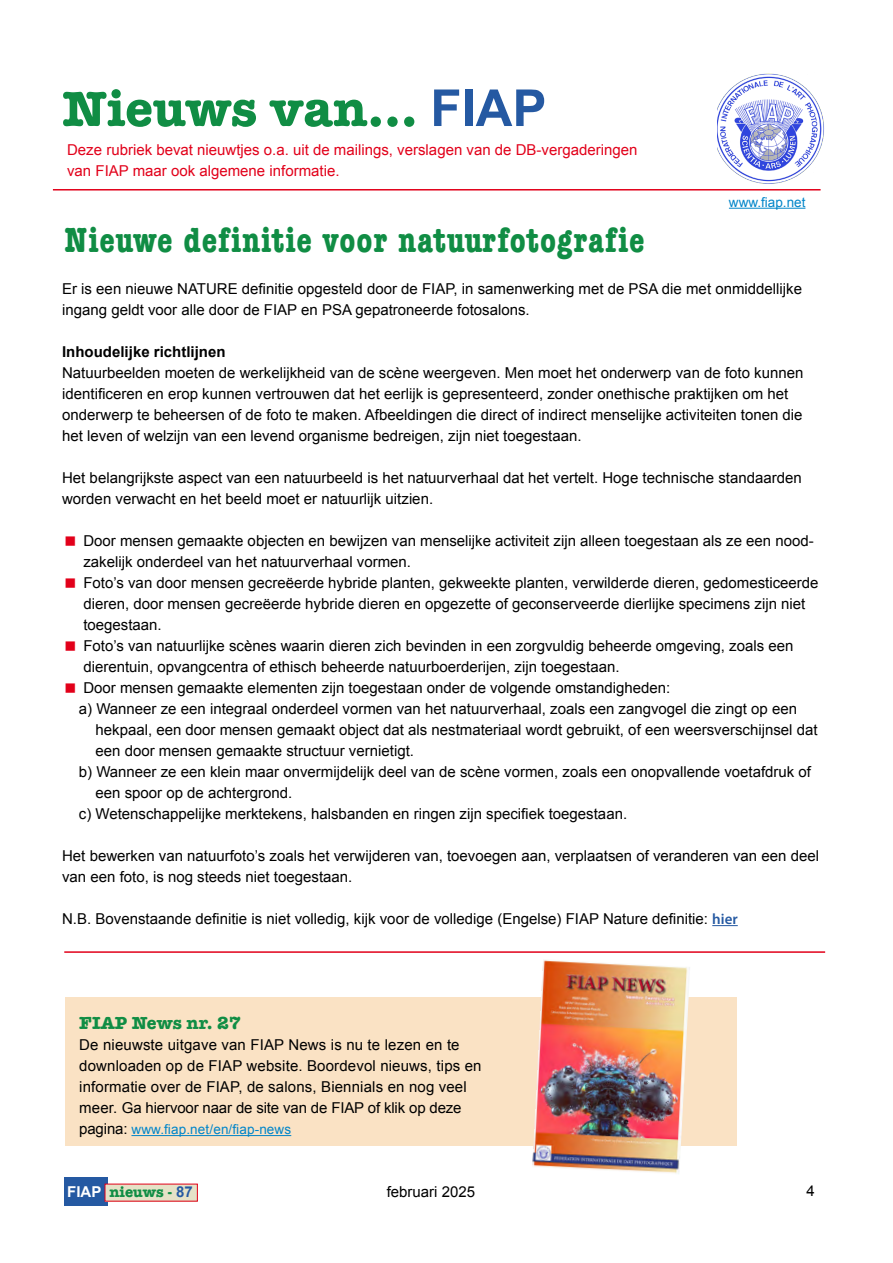
<style>
.page{position:relative;width:893px;height:1263px;background:#fff}
.page>*{position:absolute;margin:0;border:0;box-sizing:border-box;transform-origin:0 0}
.t1{font:700 51px "American Typewriter";color:#108d44}
.t2{font:700 condensed 36px "American Typewriter";letter-spacing:.025em;color:#108d44}
.t3{font:700 18px "American Typewriter";color:#108d44}
.t4{font:15px/21px "Arial";color:#000}
.t5{font:15px/21px "Arial";color:#e2001a}
.t6{font:700 15px "Arial";color:#000}
.t7{font:700 15px "American Typewriter";color:#108d44}
.t8{font:13.5px "Arial";letter-spacing:.01em;color:#0085c9}
.s1{font-family:"Arial";color:#2559a2}
.s2{font-family:"Myriad Pro";font-weight:600;color:#2559a2}
.s3{font-size:15px;color:#000}
.s4{font-family:"Arial";color:#fff}
</style>
<div class="page">
<div style="left:64px;top:1177px;width:44px;height:29px;background:#2559a2"></div>
<div style="left:105px;top:1184px;width:92px;height:17px;background:#e5e2c7"></div>
<hr style="left:53px;top:189px;width:768px;height:2px;background:#e2001a">
<hr style="left:729px;top:208px;width:76px;height:1px;background:#0085c9">
<img style="left:717px;top:73px;width:107px;height:111px">
<div style="left:65px;top:997px;width:672px;height:149px;background:#fae2c4"></div>
<hr style="left:131px;top:1135px;width:160px;height:1px;background:#0085c9">
<img style="left:532px;top:960px;width:158px;height:214px">
<hr style="left:64px;top:951px;width:761px;height:2px;background:#e2001a">
<svg style="left:712px;top:925px;width:26px;height:1px"></svg>
<h1 class="t1" style="left:62px;top:65px;width:486px">Nieuws van... <span class="s1">FIAP</span></h1>
<p class="t5" style="left:67px;top:139px;width:572px">Deze rubriek bevat nieuwtjes o.a. uit de mailings, verslagen van de DB-vergaderingen van FIAP maar ook algemene informatie.</p>
<h2 class="t2" style="left:64px;top:211px;width:582px">Nieuwe definitie voor natuurfotografie</h2>
<p class="t8" style="left:729px;top:193px;width:78px">www.fiap.net</p>
<p class="t4" style="left:62px;top:278px;width:741px">Er is een nieuwe NATURE definitie opgesteld door de FIAP, in samenwerking met de PSA die met onmiddellijke ingang geldt voor alle door de FIAP en PSA gepatroneerde fotosalons.</p>
<p class="t6" style="left:62px;top:342px;width:165px">Inhoudelijke richtlijnen</p>
<p class="t4" style="left:62px;top:362px;width:743px">Natuurbeelden moeten de werkelijkheid van de scène weergeven. Men moet het onderwerp van de foto kunnen identificeren en erop kunnen vertrouwen dat het eerlijk is gepresenteerd, zonder onethische praktijken om het onderwerp te beheersen of de foto te maken. Afbeeldingen die direct of indirect menselijke activiteiten tonen die het leven of welzijn van een levend organisme bedreigen, zijn niet toegestaan.</p>
<p class="t4" style="left:62px;top:467px;width:741px">Het belangrijkste aspect van een natuurbeeld is het natuurverhaal dat het vertelt. Hoge technische standaarden worden verwacht en het beeld moet er natuurlijk uitzien.</p>
<p class="t4" style="left:83px;top:530px;width:732px">Door mensen gemaakte objecten en bewijzen van menselijke activiteit zijn alleen toegestaan als ze een nood-</p>
<p class="t4" style="left:83px;top:551px;width:329px">zakelijk onderdeel van het natuurverhaal vormen.</p>
<p class="t4" style="left:83px;top:572px;width:737px">Foto’s van door mensen gecreëerde hybride planten, gekweekte planten, verwilderde dieren, gedomesticeerde</p>
<p class="t4" style="left:83px;top:593px;width:723px">dieren, door mensen gecreëerde hybride dieren en opgezette of geconserveerde dierlijke specimens zijn niet</p>
<p class="t4" style="left:83px;top:614px;width:80px">toegestaan.</p>
<p class="t4" style="left:83px;top:635px;width:712px">Foto’s van natuurlijke scènes waarin dieren zich bevinden in een zorgvuldig beheerde omgeving, zoals een</p>
<p class="t4" style="left:83px;top:656px;width:538px">dierentuin, opvangcentra of ethisch beheerde natuurboerderijen, zijn toegestaan.</p>
<p class="t4" style="left:83px;top:677px;width:588px">Door mensen gemaakte elementen zijn toegestaan onder de volgende omstandigheden:</p>
<p class="t4" style="left:79px;top:698px;width:720px">a) Wanneer ze een integraal onderdeel vormen van het natuurverhaal, zoals een zangvogel die zingt op een</p>
<p class="t4" style="left:96px;top:719px;width:723px">hekpaal, een door mensen gemaakt object dat als nestmateriaal wordt gebruikt, of een weersverschijnsel dat</p>
<p class="t4" style="left:96px;top:740px;width:320px">een door mensen gemaakte structuur vernietigt.</p>
<p class="t4" style="left:79px;top:761px;width:734px">b) Wanneer ze een klein maar onvermijdelijk deel van de scène vormen, zoals een onopvallende voetafdruk of</p>
<p class="t4" style="left:96px;top:782px;width:198px">een spoor op de achtergrond.</p>
<p class="t4" style="left:79px;top:803px;width:550px">c) Wetenschappelijke merktekens, halsbanden en ringen zijn specifiek toegestaan.</p>
<p class="t4" style="left:62px;top:845px;width:758px">Het bewerken van natuurfoto’s zoals het verwijderen van, toevoegen aan, verplaatsen of veranderen van een deel van een foto, is nog steeds niet toegestaan.</p>
<p class="t4" style="left:62px;top:908px;width:677px">N.B. Bovenstaande definitie is niet volledig, kijk voor de volledige (Engelse) FIAP Nature definitie: <span class="s2">hier</span></p>
<p class="t3" style="left:79px;top:1007px;width:163px">FIAP News nr. 27</p>
<p class="t4" style="left:79px;top:1034px;width:404px">De nieuwste uitgave van FIAP News is nu te lezen en te downloaden op de FIAP website. Boordevol nieuws, tips en informatie over de FIAP, de salons, Biennials en nog veel meer. Ga hiervoor naar de site van de FIAP of klik op deze</p>
<p class="t8" style="left:79px;top:1120px;width:213px"><span class="s3">pagina:</span> www.fiap.net/en/fiap-news</p>
<p class="t7" style="left:67px;top:1179px;width:127px"><span class="s4">FIAP</span> nieuws - <span class="s1">87</span></p>
<p class="t4" style="left:387px;top:1181px;width:90px">februari 2025</p>
<p class="t4" style="left:807px;top:1180px;width:10px">4</p>
</div>
